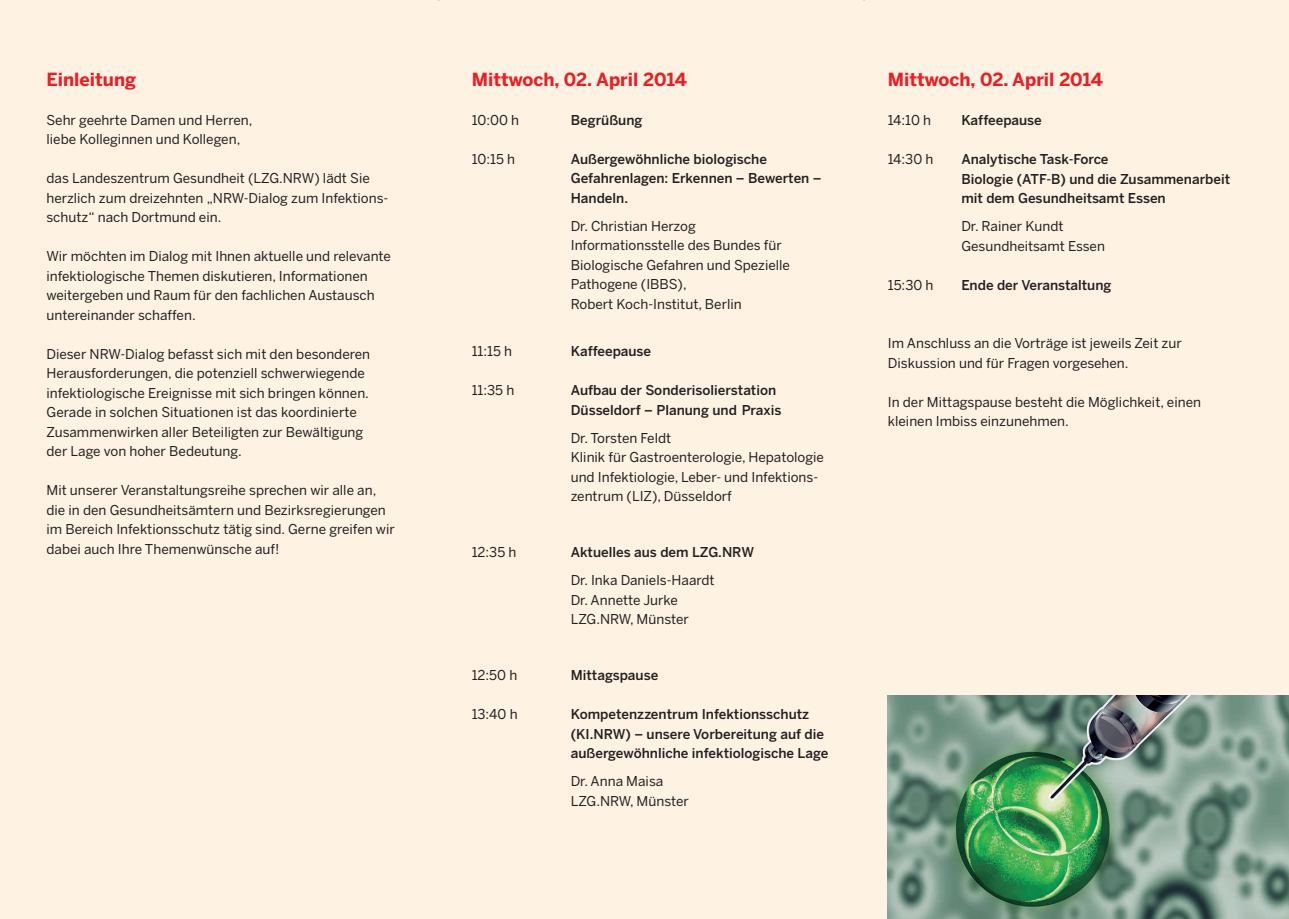
<style>
.page{position:relative;width:1289px;height:919px;background:#fff}
.page>*{position:absolute;margin:0;border:0;box-sizing:border-box;transform-origin:0 0}
.t1{font:700 18px "Benton Sans";color:#ee1d23}
.t2{font:13.5px/19.5px "Benton Sans";color:#231f20}
.t3{font:500 13.5px/19.5px "Benton Sans";color:#231f20}
</style>
<div class="page">
<div style="left:0;top:0;width:1288px;height:918px;background:#fef2e3"></div>
<img style="left:887px;top:695px;width:401px;height:223px">
<h1 class="t1" style="left:46px;top:68px;width:91px">Einleitung</h1>
<p class="t2" style="left:46px;top:110px;width:207px">Sehr geehrte Damen und Herren, liebe Kolleginnen und Kollegen,</p>
<p class="t2" style="left:46px;top:168px;width:343px">das Landeszentrum Gesundheit (LZG.NRW) lädt Sie herzlich zum dreizehnten „NRW-Dialog zum Infektions&shy;schutz“ nach Dortmund ein.</p>
<p class="t2" style="left:46px;top:246px;width:346px">Wir möchten im Dialog mit Ihnen aktuelle und relevante infektiologische Themen diskutieren, Informationen weitergeben und Raum für den fachlichen Austausch untereinander schaffen.</p>
<p class="t2" style="left:46px;top:344px;width:325px">Dieser NRW-Dialog befasst sich mit den besonderen Herausforderungen, die potenziell schwerwiegende infektiologische Ereignisse mit sich bringen können.<br>Gerade in solchen Situationen ist das koordinierte Zusammenwirken aller Beteiligten zur Bewältigung der Lage von hoher Bedeutung.</p>
<p class="t2" style="left:46px;top:480px;width:350px">Mit unserer Veranstaltungsreihe sprechen wir alle an, die in den Gesundheitsämtern und Bezirksregierungen im Bereich Infektionsschutz tätig sind. Gerne greifen wir dabei auch Ihre Themenwünsche auf!</p>
<h1 class="t1" style="left:471px;top:68px;width:217px">Mittwoch, 02. April 2014</h1>
<p class="t2" style="left:471px;top:110px;width:49px">10:00 h</p>
<p class="t3" style="left:570px;top:110px;width:73px">Begrüßung</p>
<p class="t2" style="left:471px;top:149px;width:45px">10:15 h</p>
<p class="t3" style="left:570px;top:149px;width:252px">Außergewöhnliche biologische<br>Gefahrenlagen: Erkennen – Bewerten –<br>Handeln.</p>
<p class="t2" style="left:570px;top:216px;width:221px">Dr. Christian Herzog<br>Informationsstelle des Bundes für<br>Biologische Gefahren und Spezielle<br>Pathogene (IBBS),<br>Robert Koch-Institut, Berlin</p>
<p class="t2" style="left:471px;top:341px;width:42px">11:15 h</p>
<p class="t3" style="left:570px;top:341px;width:82px">Kaffeepause</p>
<p class="t2" style="left:471px;top:380px;width:44px">11:35 h</p>
<p class="t3" style="left:570px;top:380px;width:212px">Aufbau der Sonderisolierstation<br>Düsseldorf – Planung und Praxis</p>
<p class="t2" style="left:570px;top:428px;width:255px">Dr. Torsten Feldt<br>Klinik für Gastroenterologie, Hepatologie und Infektiologie, Leber- und Infektions&shy;zentrum (LIZ), Düsseldorf</p>
<p class="t2" style="left:471px;top:542px;width:46px">12:35 h</p>
<p class="t3" style="left:570px;top:542px;width:185px">Aktuelles aus dem LZG.NRW</p>
<p class="t2" style="left:570px;top:570px;width:145px">Dr. Inka Daniels-Haardt<br>Dr. Annette Jurke<br>LZG.NRW, Münster</p>
<p class="t2" style="left:471px;top:665px;width:47px">12:50 h</p>
<p class="t3" style="left:570px;top:665px;width:89px">Mittagspause</p>
<p class="t2" style="left:471px;top:704px;width:47px">13:40 h</p>
<p class="t3" style="left:570px;top:704px;width:259px">Kompetenzzentrum Infektionsschutz (KI.NRW) – unsere Vorbereitung auf die außergewöhnliche infektiologische Lage</p>
<p class="t2" style="left:570px;top:771px;width:120px">Dr. Anna Maisa<br>LZG.NRW, Münster</p>
<h1 class="t1" style="left:887px;top:69px;width:217px">Mittwoch, 02. April 2014</h1>
<p class="t2" style="left:887px;top:110px;width:45px">14:10 h</p>
<p class="t3" style="left:961px;top:110px;width:82px">Kaffeepause</p>
<p class="t2" style="left:887px;top:149px;width:47px">14:30 h</p>
<p class="t3" style="left:961px;top:149px;width:270px">Analytische Task-Force<br>Biologie (ATF-B) und die Zusammenarbeit mit dem Gesundheitsamt Essen</p>
<p class="t2" style="left:961px;top:216px;width:145px">Dr. Rainer Kundt<br>Gesundheitsamt Essen</p>
<p class="t2" style="left:887px;top:275px;width:47px">15:30 h</p>
<p class="t3" style="left:961px;top:275px;width:152px">Ende der Veranstaltung</p>
<p class="t2" style="left:887px;top:333px;width:295px">Im Anschluss an die Vorträge ist jeweils Zeit zur<br>Diskussion und für Fragen vorgesehen.</p>
<p class="t2" style="left:887px;top:392px;width:315px">In der Mittagspause besteht die Möglichkeit, einen kleinen Imbiss einzunehmen.</p>
</div>
